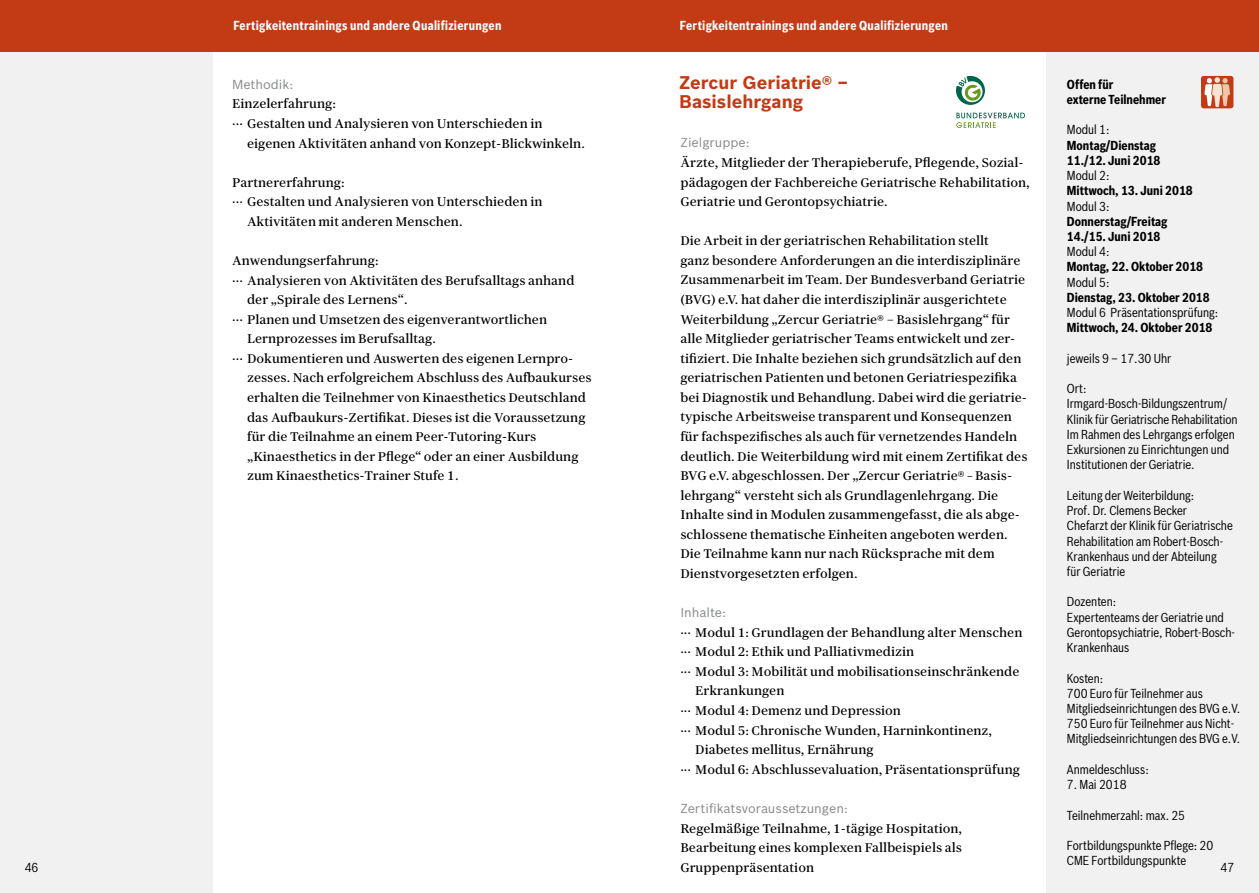
<style>
.page{position:relative;width:1259px;height:893px;background:#fff}
.page>*{position:absolute;margin:0;border:0;box-sizing:border-box;transform-origin:0 0}
.t1{font:700 18px/19.5px "Bosch Sans";color:#c33b15}
.t2{font:12.75px/19.5px "Bosch Serif";color:#000}
.t3{font:12.75px/15.1px "Bosch Sans Cond";color:#000}
.t4{font:700 12.75px/15.1px "Bosch Sans Cond";color:#000}
.t5{font:700 12.75px "Bosch Sans Cond";letter-spacing:.02em;color:#fff}
.t6{font:12.75px "Bosch Sans";color:#87888a}
</style>
<div class="page">
<div style="left:0;top:51px;width:213px;height:842px;background:#f1f1f2"></div>
<div style="left:1046px;top:51px;width:213px;height:842px;background:#f1f1f2"></div>
<div style="left:629px;top:0;width:630px;height:51px;background:#c33b15"></div>
<div style="left:0;top:0;width:629px;height:51px;background:#c33b15"></div>
<div style="left:1201px;top:76px;width:32px;height:32px;background:#c33b15;border-radius:3px"></div>
<svg style="left:1204px;top:77px;width:26px;height:30px"></svg>
<svg style="left:956px;top:113px;width:69px;height:15px"></svg>
<svg style="left:956px;top:76px;width:29px;height:29px"></svg>
<p class="t5" style="left:233px;top:18px;width:270px">Fertigkeitentrainings und andere Qualifizierungen</p>
<p class="t5" style="left:680px;top:18px;width:270px">Fertigkeitentrainings und andere Qualifizierungen</p>
<h1 class="t1" style="left:679px;top:73px;width:170px">Zercur Geriatrie® −<br>Basislehrgang</h1>
<p class="t4" style="left:1067px;top:77px;width:101px">Offen für<br>externe Teilnehmer</p>
<p class="t3" style="left:1067px;top:122px;width:44px">Modul 1:</p>
<p class="t4" style="left:1067px;top:138px;width:95px">Montag/Dienstag<br>11./12. Juni 2018</p>
<p class="t3" style="left:1067px;top:168px;width:44px">Modul 2:</p>
<p class="t4" style="left:1067px;top:183px;width:127px">Mittwoch, 13. Juni 2018</p>
<p class="t3" style="left:1067px;top:198px;width:44px">Modul 3:</p>
<p class="t4" style="left:1067px;top:214px;width:102px">Donnerstag/Freitag<br>14./15. Juni 2018</p>
<p class="t3" style="left:1067px;top:244px;width:44px">Modul 4:</p>
<p class="t4" style="left:1067px;top:259px;width:138px">Montag, 22. Oktober 2018</p>
<p class="t3" style="left:1067px;top:274px;width:44px">Modul 5:</p>
<p class="t4" style="left:1067px;top:290px;width:144px">Dienstag, 23. Oktober 2018</p>
<p class="t3" style="left:1067px;top:305px;width:153px">Modul 6 Präsentationsprüfung:</p>
<p class="t4" style="left:1067px;top:320px;width:147px">Mittwoch, 24. Oktober 2018</p>
<p class="t3" style="left:1067px;top:351px;width:106px">jeweils 9 – 17.30 Uhr</p>
<p class="t3" style="left:1067px;top:381px;width:172px">Ort:<br>Irmgard-Bosch-Bildungszentrum/<br>Klinik für Geriatrische Rehabilitation<br>Im Rahmen des Lehrgangs erfolgen<br>Exkursionen zu Einrichtungen und<br>Institutionen der Geriatrie.</p>
<p class="t3" style="left:1067px;top:488px;width:167px">Leitung der Weiterbildung:<br>Prof. Dr. Clemens Becker<br>Chefarzt der Klinik für Geriatrische<br>Rehabilitation am Robert-Bosch-<br>Krankenhaus und der Abteilung für Geriatrie</p>
<p class="t3" style="left:1067px;top:594px;width:169px">Dozenten:<br>Expertenteams der Geriatrie und<br>Gerontopsychiatrie, Robert-Bosch-<br>Krankenhaus</p>
<p class="t3" style="left:1067px;top:670px;width:175px">Kosten:<br>700 Euro für Teilnehmer aus<br>Mitgliedseinrichtungen des BVG e.V.<br>750 Euro für Teilnehmer aus Nicht-<br>Mitgliedseinrichtungen des BVG e.V.</p>
<p class="t3" style="left:1067px;top:762px;width:83px">Anmeldeschluss:</p>
<p class="t3" style="left:1067px;top:777px;width:61px">7. Mai 2018</p>
<p class="t3" style="left:1067px;top:807px;width:120px">Teilnehmerzahl: max. 25</p>
<p class="t3" style="left:1067px;top:838px;width:148px">Fortbildungspunkte Pflege: 20<br>CME Fortbildungspunkte</p>
<p class="t6" style="left:232px;top:76px;width:62px">Methodik:</p>
<p class="t2" style="left:232px;top:94px;width:105px">Einzelerfahrung:</p>
<p class="t2" style="left:232px;top:113px;width:312px">··· Gestalten und Analysieren von Unterschieden in</p>
<p class="t2" style="left:247px;top:133px;width:339px">eigenen Aktivitäten anhand von Konzept-Blickwinkeln.</p>
<p class="t2" style="left:232px;top:172px;width:114px">Partnererfahrung:</p>
<p class="t2" style="left:232px;top:192px;width:312px">··· Gestalten und Analysieren von Unterschieden in</p>
<p class="t2" style="left:247px;top:211px;width:217px">Aktivitäten mit anderen Menschen.</p>
<p class="t2" style="left:232px;top:250px;width:148px">Anwendungserfahrung:</p>
<p class="t2" style="left:232px;top:270px;width:344px">··· Analysieren von Aktivitäten des Berufsalltags anhand</p>
<p class="t2" style="left:247px;top:290px;width:162px">der „Spirale des Lernens“.</p>
<p class="t2" style="left:232px;top:309px;width:316px">··· Planen und Umsetzen des eigenverantwortlichen</p>
<p class="t2" style="left:247px;top:329px;width:190px">Lernprozesses im Berufsalltag.</p>
<p class="t2" style="left:232px;top:348px;width:343px">··· Dokumentieren und Auswerten des eigenen Lernpro-</p>
<p class="t2" style="left:247px;top:368px;width:346px">zesses. Nach erfolgreichem Abschluss des Aufbaukurses</p>
<p class="t2" style="left:247px;top:387px;width:340px">erhalten die Teilnehmer von Kinaesthetics Deutschland</p>
<p class="t2" style="left:247px;top:407px;width:340px">das Aufbaukurs-Zertifikat. Dieses ist die Voraussetzung</p>
<p class="t2" style="left:247px;top:427px;width:291px">für die Teilnahme an einem Peer-Tutoring-Kurs</p>
<p class="t2" style="left:247px;top:446px;width:333px">„Kinaesthetics in der Pflege“ oder an einer Ausbildung</p>
<p class="t2" style="left:247px;top:466px;width:213px">zum Kinaesthetics-Trainer Stufe 1.</p>
<p class="t6" style="left:680px;top:135px;width:71px">Zielgruppe:</p>
<p class="t2" style="left:680px;top:153px;width:351px">Ärzte, Mitglieder der Therapieberufe, Pflegende, Sozial&shy;pädagogen der Fachbereiche Geriatrische Rehabilitation,<br>Geriatrie und Gerontopsychiatrie.</p>
<p class="t2" style="left:680px;top:231px;width:349px">Die Arbeit in der geriatrischen Rehabilitation stellt<br>ganz besondere Anforderungen an die interdisziplinäre Zusammenarbeit im Team. Der Bundesverband Geriatrie (BVG) e.V. hat daher die interdisziplinär ausgerichtete Weiterbildung „Zercur Geriatrie® − Basislehrgang“ für alle Mitglieder geriatrischer Teams entwickelt und zer&shy;tifiziert. Die Inhalte beziehen sich grundsätzlich auf den geriatrischen Patienten und betonen Geriatriespezifika bei Diagnostik und Behandlung. Dabei wird die geriatrie&shy;typische Arbeitsweise transparent und Konsequenzen für fachspezifisches als auch für vernetzendes Handeln deutlich. Die Weiterbildung wird mit einem Zertifikat des BVG e.V. abgeschlossen. Der „Zercur Geriatrie® – Basis&shy;lehrgang“ versteht sich als Grundlagenlehrgang. Die Inhalte sind in Modulen zusammengefasst, die als abge&shy;schlossene thematische Einheiten angeboten werden.<br>Die Teilnahme kann nur nach Rücksprache mit dem Dienstvorgesetzten erfolgen.</p>
<p class="t6" style="left:680px;top:605px;width:47px">Inhalte:</p>
<p class="t2" style="left:680px;top:622px;width:343px">··· Modul 1: Grundlagen der Behandlung alter Menschen</p>
<p class="t2" style="left:680px;top:642px;width:235px">··· Modul 2: Ethik und Palliativmedizin</p>
<p class="t2" style="left:680px;top:661px;width:340px">··· Modul 3: Mobilität und mobilisationseinschränkende</p>
<p class="t2" style="left:695px;top:681px;width:91px">Erkrankungen</p>
<p class="t2" style="left:680px;top:701px;width:222px">··· Modul 4: Demenz und Depression</p>
<p class="t2" style="left:680px;top:720px;width:313px">··· Modul 5: Chronische Wunden, Harninkontinenz,</p>
<p class="t2" style="left:695px;top:740px;width:180px">Diabetes mellitus, Ernährung</p>
<p class="t2" style="left:680px;top:759px;width:341px">··· Modul 6: Abschlussevaluation, Präsentationsprüfung</p>
<p class="t6" style="left:680px;top:800px;width:169px">Zertifikatsvoraussetzungen:</p>
<p class="t2" style="left:680px;top:818px;width:283px;text-align:justify">Regelmäßige Teilnahme, 1-tägige Hospitation, Bearbeitung eines komplexen Fallbeispiels als Gruppenpräsentation</p>
<p class="t3" style="left:25px;top:859px;width:15px">46</p>
<p class="t3" style="left:1220px;top:859px;width:15px">47</p>
</div>
